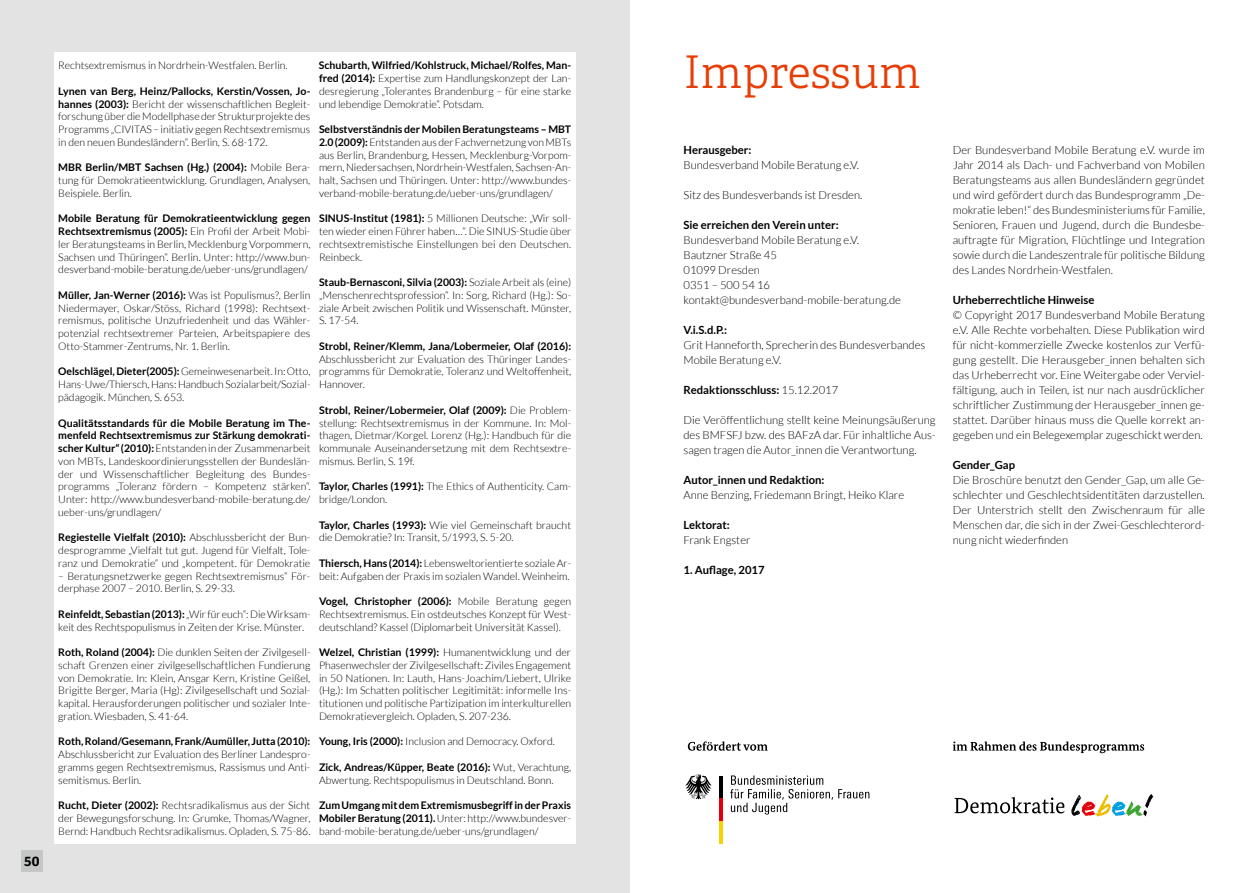
<style>
.page{position:relative;width:1259px;height:893px;background:#fff}
.page>*{position:absolute;margin:0;border:0;box-sizing:border-box;transform-origin:0 0}
.t1{font:300 45px "Adelle";color:#e73e07}
.t2{font:700 13.5px "Adelle";color:#000}
.t3{font:300 11.25px/15px "Lato";color:#000;text-align:justify}
.t4{font:700 11.25px "Lato";color:#000}
.t5{font:300 10.5px/12.8px "Lato";color:#000;text-align:justify}
.t6{font:700 10.5px "Lato";color:#000}
.s1{font-weight:700}
.s2{font-weight:300}
</style>
<div class="page">
<div style="left:0;top:0;width:629px;height:893px;background:#e3e3e3"></div>
<div style="left:54px;top:52px;width:521px;height:792px;background:#fff"></div>
<div style="left:21px;top:850px;width:22px;height:22px;background:#c5c6c6"></div>
<svg style="left:719px;top:776px;width:3px;height:22px"></svg>
<svg style="left:719px;top:798px;width:3px;height:23px"></svg>
<svg style="left:719px;top:821px;width:3px;height:23px"></svg>
<svg style="left:685px;top:775px;width:27px;height:24px"></svg>
<svg style="left:730px;top:775px;width:139px;height:39px"></svg>
<svg style="left:688px;top:741px;width:80px;height:10px"></svg>
<svg style="left:954px;top:797px;width:110px;height:16px"></svg>
<svg style="left:1071px;top:794px;width:82px;height:22px"></svg>
<svg style="left:952px;top:741px;width:192px;height:12px"></svg>
<p class="t2" style="left:24px;top:853px;width:17px">50</p>
<p class="t5" style="left:58px;top:59px;width:231px">Rechtsextremismus in Nordrhein-Westfalen. Berlin.</p>
<p class="t5" style="left:58px;top:85px;width:254px"><span class="s1">Lynen van Berg, Heinz/Pallocks, Kerstin/Vossen, Jo&shy;hannes (2003):</span> Bericht der wissenschaftlichen Begleit&shy;forschung über die Modellphase der Strukturprojekte des Programms „CIVITAS – initiativ gegen Rechtsextremismus in den neuen Bundesländern“. Berlin, S. 68-172.</p>
<p class="t5" style="left:58px;top:161px;width:254px"><span class="s1">MBR Berlin/MBT Sachsen (Hg.) (2004):</span> Mobile Bera&shy;tung für Demokratieentwicklung. Grundlagen, Analysen, Beispiele. Berlin.</p>
<p class="t5" style="left:58px;top:212px;width:254px"><span class="s1">Mobile Beratung für Demokratieentwicklung gegen Rechtsextremismus (2005):</span> Ein Profil der Arbeit Mobi&shy;ler Beratungsteams in Berlin, Mecklenburg Vorpommern, Sachsen und Thüringen“. Berlin. Unter: http://www.bun&shy;desverband-mobile-beratung.de/ueber-uns/grundlagen/</p>
<p class="t5" style="left:58px;top:289px;width:254px"><span class="s1">Müller, Jan-Werner (2016):</span> Was ist Populismus?, Berlin Niedermayer, Oskar/Stöss, Richard (1998): Rechtsext&shy;remismus, politische Unzufriedenheit und das Wähler&shy;potenzial rechtsextremer Parteien, Arbeitspapiere des Otto-Stammer-Zentrums, Nr. 1. Berlin.</p>
<p class="t5" style="left:58px;top:365px;width:254px"><span class="s1">Oelschlägel, Dieter(2005):</span> Gemeinwesenarbeit. In: Otto, Hans-Uwe/Thiersch, Hans: Handbuch Sozialarbeit/Sozial&shy;pädagogik. München, S. 653.</p>
<p class="t5" style="left:58px;top:416px;width:254px"><span class="s1">Qualitätsstandards für die Mobile Beratung im The&shy;menfeld Rechtsextremismus zur Stärkung demokrati&shy;scher Kultur“ (2010):</span> Entstanden in der Zusammenarbeit von MBTs, Landeskoordinierungsstellen der Bundeslän&shy;der und Wissenschaftlicher Begleitung des Bundes&shy;programms „Toleranz fördern – Kompetenz stärken“.<br>Unter: http://www.bundesverband-mobile-beratung.de/ ueber-uns/grundlagen/</p>
<p class="t5" style="left:58px;top:531px;width:254px"><span class="s1">Regiestelle Vielfalt (2010):</span> Abschlussbericht der Bun&shy;desprogramme „Vielfalt tut gut. Jugend für Vielfalt, Tole&shy;ranz und Demokratie“ und „kompetent. für Demokratie</p>
<p class="t5" style="left:58px;top:569px;width:254px">– Beratungsnetzwerke gegen Rechtsextremismus“ För&shy;derphase 2007 – 2010. Berlin, S. 29-33.</p>
<p class="t5" style="left:58px;top:608px;width:254px"><span class="s1">Reinfeldt, Sebastian (2013):</span> „Wir für euch“: Die Wirksam&shy;keit des Rechtspopulismus in Zeiten der Krise. Münster.</p>
<p class="t5" style="left:58px;top:646px;width:254px"><span class="s1">Roth, Roland (2004):</span> Die dunklen Seiten der Zivilgesell&shy;schaft Grenzen einer zivilgesellschaftlichen Fundierung von Demokratie. In: Klein, Ansgar Kern, Kristine Geißel, Brigitte Berger, Maria (Hg): Zivilgesellschaft und Sozial&shy;kapital. Herausforderungen politischer und sozialer Inte&shy;gration. Wiesbaden, S. 41-64.</p>
<p class="t6" style="left:58px;top:735px;width:254px">Roth, Roland/Gesemann, Frank/Aumüller, Jutta (2010):</p>
<p class="t5" style="left:58px;top:748px;width:254px">Abschlussbericht zur Evaluation des Berliner Landespro&shy;gramms gegen Rechtsextremismus, Rassismus und Anti&shy;semitismus. Berlin.</p>
<p class="t5" style="left:58px;top:799px;width:254px"><span class="s1">Rucht, Dieter (2002):</span> Rechtsradikalismus aus der Sicht der Bewegungsforschung. In: Grumke, Thomas/Wagner, Bernd: Handbuch Rechtsradikalismus. Opladen, S. 75-86.</p>
<p class="t5" style="left:319px;top:59px;width:254px"><span class="s1">Schubarth, Wilfried/Kohlstruck, Michael/Rolfes, Man&shy;fred (2014):</span> Expertise zum Handlungskonzept der Lan&shy;desregierung „Tolerantes Brandenburg – für eine starke und lebendige Demokratie“. Potsdam.</p>
<p class="t5" style="left:319px;top:123px;width:254px"><span class="s1">Selbstverständnis der Mobilen Beratungsteams – MBT 2.0 (2009):</span> Entstanden aus der Fachvernetzung von MBTs aus Berlin, Brandenburg, Hessen, Mecklenburg-Vorpom&shy;mern, Niedersachsen, Nordrhein-Westfalen, Sachsen-An&shy;halt, Sachsen und Thüringen. Unter: http://www.bundes&shy;verband-mobile-beratung.de/ueber-uns/grundlagen/</p>
<p class="t5" style="left:319px;top:212px;width:254px"><span class="s1">SINUS-Institut (1981):</span> 5 Millionen Deutsche: „Wir soll&shy;ten wieder einen Führer haben…“. Die SINUS-Studie über rechtsextremistische Einstellungen bei den Deutschen.<br>Reinbeck.</p>
<p class="t5" style="left:319px;top:276px;width:254px"><span class="s1">Staub-Bernasconi, Silvia (2003):</span> Soziale Arbeit als (eine) „Menschenrechtsprofession“. In: Sorg, Richard (Hg.): So&shy;ziale Arbeit zwischen Politik und Wissenschaft. Münster, S. 17-54.</p>
<p class="t6" style="left:319px;top:340px;width:254px">Strobl, Reiner/Klemm, Jana/Lobermeier, Olaf (2016):</p>
<p class="t5" style="left:319px;top:353px;width:254px">Abschlussbericht zur Evaluation des Thüringer Landes&shy;programms für Demokratie, Toleranz und Weltoffenheit, Hannover.</p>
<p class="t5" style="left:319px;top:404px;width:254px"><span class="s1">Strobl, Reiner/Lobermeier, Olaf (2009):</span> Die Problem&shy;stellung: Rechtsextremismus in der Kommune. In: Mol&shy;thagen, Dietmar/Korgel. Lorenz (Hg.): Handbuch für die kommunale Auseinandersetzung mit dem Rechtsextre&shy;mismus. Berlin, S. 19f.</p>
<p class="t5" style="left:319px;top:480px;width:254px"><span class="s1">Taylor, Charles (1991):</span> The Ethics of Authenticity. Cam&shy;bridge/London.</p>
<p class="t5" style="left:319px;top:518px;width:254px"><span class="s1">Taylor, Charles (1993):</span> Wie viel Gemeinschaft braucht die Demokratie? In: Transit, 5/1993, S. 5-20.</p>
<p class="t5" style="left:319px;top:557px;width:254px"><span class="s1">Thiersch, Hans (2014):</span> Lebensweltorientierte soziale Ar&shy;beit: Aufgaben der Praxis im sozialen Wandel. Weinheim.</p>
<p class="t5" style="left:319px;top:595px;width:254px"><span class="s1">Vogel, Christopher (2006):</span> Mobile Beratung gegen Rechtsextremismus. Ein ostdeutsches Konzept für West&shy;deutschland? Kassel (Diplomarbeit Universität Kassel).</p>
<p class="t5" style="left:319px;top:646px;width:254px"><span class="s1">Welzel, Christian (1999):</span> Humanentwicklung und der Phasenwechsler der Zivilgesellschaft: Ziviles Engagement in 50 Nationen. In: Lauth, Hans-Joachim/Liebert, Ulrike (Hg.): Im Schatten politischer Legitimität: informelle Ins&shy;titutionen und politische Partizipation im interkulturellen Demokratievergleich. Opladen, S. 207-236.</p>
<p class="t5" style="left:319px;top:735px;width:237px"><span class="s1">Young, Iris (2000):</span> Inclusion and Democracy. Oxford.</p>
<p class="t5" style="left:319px;top:761px;width:254px"><span class="s1">Zick, Andreas/Küpper, Beate (2016):</span> Wut, Verachtung,<br>Abwertung. Rechtspopulismus in Deutschland. Bonn.</p>
<p class="t5" style="left:319px;top:799px;width:254px"><span class="s1">Zum Umgang mit dem Extremismusbegriff in der Praxis Mobiler Beratung (2011).</span> Unter: http://www.bundesver&shy;band-mobile-beratung.de/ueber-uns/grundlagen/</p>
<h1 class="t1" style="left:683px;top:45px;width:238px">Impressum</h1>
<p class="t4" style="left:683px;top:143px;width:69px">Herausgeber:</p>
<p class="t3" style="left:683px;top:157px;width:177px">Bundesverband Mobile Beratung e.V.</p>
<p class="t3" style="left:683px;top:187px;width:180px">Sitz des Bundesverbands ist Dresden.</p>
<p class="t4" style="left:683px;top:218px;width:157px">Sie erreichen den Verein unter:</p>
<p class="t3" style="left:683px;top:232px;width:219px;text-align:left">Bundesverband Mobile Beratung e.V.<br>Bautzner Straße 45<br>01099 Dresden<br>0351 – 500 54 16 kontakt@bundesverband-mobile-beratung.de</p>
<p class="t4" style="left:683px;top:323px;width:45px">V.i.S.d.P.:</p>
<p class="t3" style="left:683px;top:337px;width:243px">Grit Hanneforth, Sprecherin des Bundesverbandes<br>Mobile Beratung e.V.</p>
<p class="t4" style="left:683px;top:383px;width:156px">Redaktionsschluss: <span class="s2">15.12.2017</span></p>
<p class="t3" style="left:683px;top:412px;width:254px">Die Veröffentlichung stellt keine Meinungsäußerung des BMFSFJ bzw. des BAFzA dar. Für inhaltliche Aus&shy;sagen tragen die Autor_innen die Verantwortung.</p>
<p class="t4" style="left:683px;top:473px;width:142px">Autor_innen und Redaktion:</p>
<p class="t3" style="left:683px;top:487px;width:222px">Anne Benzing, Friedemann Bringt, Heiko Klare</p>
<p class="t4" style="left:683px;top:518px;width:48px">Lektorat:</p>
<p class="t3" style="left:683px;top:532px;width:69px">Frank Engster</p>
<p class="t4" style="left:683px;top:563px;width:83px">1. Auflage, 2017</p>
<p class="t3" style="left:952px;top:142px;width:254px">Der Bundesverband Mobile Beratung e.V. wurde im Jahr 2014 als Dach- und Fachverband von Mobilen Beratungsteams aus allen Bundesländern gegründet und wird gefördert durch das Bundesprogramm „De&shy;mokratie leben!“ des Bundesministeriums für Familie, Senioren, Frauen und Jugend, durch die Bundesbe&shy;auftragte für Migration, Flüchtlinge und Integration sowie durch die Landeszentrale für politische Bildung des Landes Nordrhein-Westfalen.</p>
<p class="t4" style="left:952px;top:293px;width:143px">Urheberrechtliche Hinweise</p>
<p class="t3" style="left:952px;top:307px;width:254px">© Copyright 2017 Bundesverband Mobile Beratung e.V. Alle Rechte vorbehalten. Diese Publikation wird für nicht-kommerzielle Zwecke kostenlos zur Verfü&shy;gung gestellt. Die Herausgeber_innen behalten sich das Urheberrecht vor. Eine Weitergabe oder Verviel&shy;fältigung, auch in Teilen, ist nur nach ausdrücklicher schriftlicher Zustimmung der Herausgeber_innen ge&shy;stattet. Darüber hinaus muss die Quelle korrekt an&shy;gegeben und ein Belegexemplar zugeschickt werden.</p>
<p class="t4" style="left:952px;top:458px;width:64px">Gender_Gap</p>
<p class="t3" style="left:952px;top:472px;width:254px">Die Broschüre benutzt den Gender_Gap, um alle Ge&shy;schlechter und Geschlechtsidentitäten darzustellen.<br>Der Unterstrich stellt den Zwischenraum für alle Menschen dar, die sich in der Zwei-Geschlechterord&shy;nung nicht wiederfinden</p>
</div>
